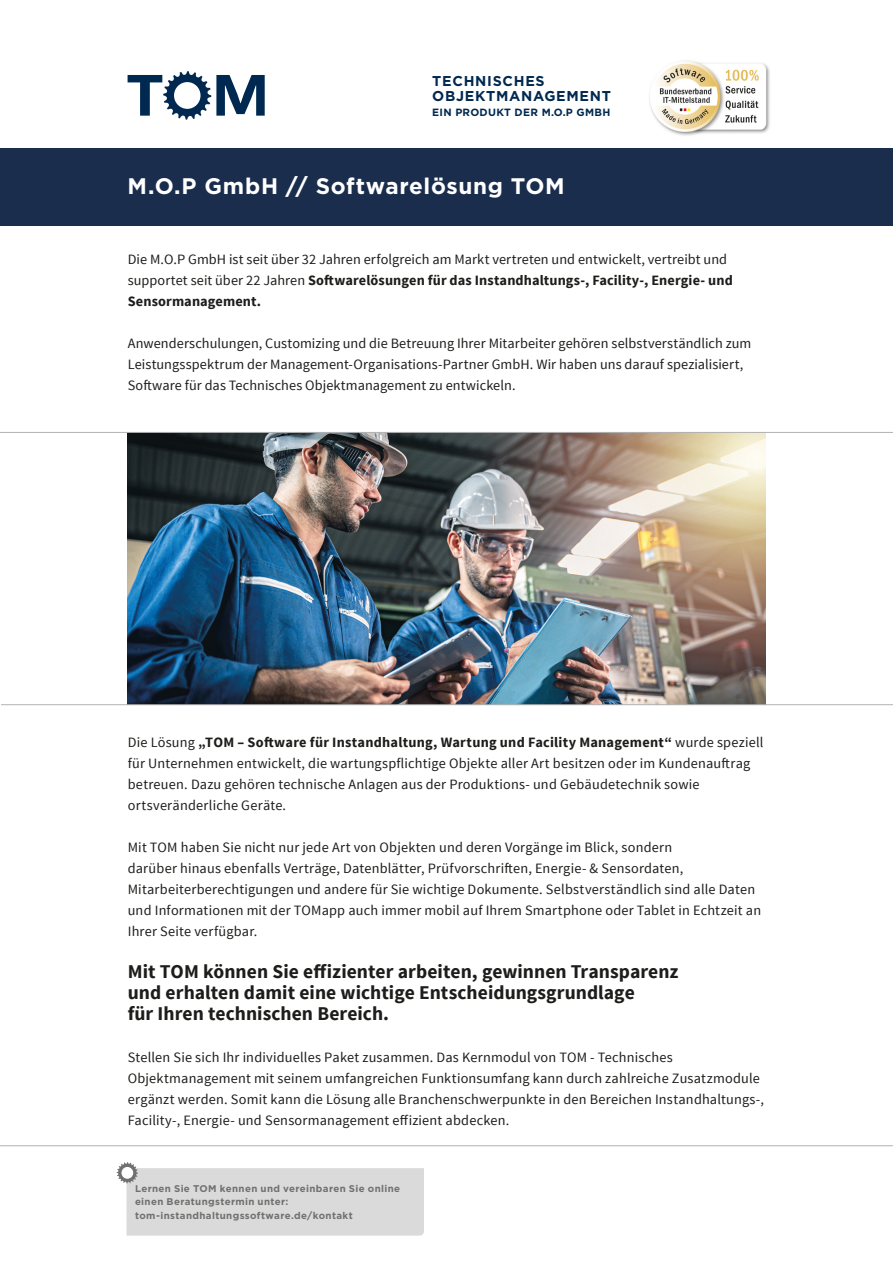
<style>
.page{position:relative;width:893px;height:1263px;background:#fff}
.page>*{position:absolute;margin:0;border:0;box-sizing:border-box;transform-origin:0 0}
.t1{font:700 22.5px "Gotham";letter-spacing:.03em;color:#fff}
.t2{font:700 19.5px/21px "Source Sans Pro";letter-spacing:.005em;color:#1d1d1b}
.t3{font:14.25px/21px "Source Sans Pro";letter-spacing:.01em;color:#1d1d1b}
.t4{font:700 14.25px/15px "Gotham";letter-spacing:.05em;color:#002951}
.t5{font:700 10.5px "Gotham";letter-spacing:.025em;color:#002951}
.t6{font:700 9.75px/13.5px "Gotham";letter-spacing:.035em;color:#70706f}
.s1{font-weight:700}
</style>
<div class="page">
<svg style="left:128px;top:71px;width:137px;height:49px"></svg>
<img style="left:649px;top:60px;width:121px;height:76px">
<div style="left:0;top:148px;width:893px;height:78px;background:#1a2d4c"></div>
<img style="left:128px;top:433px;width:637px;height:271px">
<hr style="left:1px;top:704px;width:892px;height:1px;background:#b2b2b2">
<hr style="left:0;top:432px;width:893px;height:1px;background:#b2b2b2">
<hr style="left:0;top:1145px;width:893px;height:1px;background:#b2b2b2">
<svg style="left:117px;top:1162px;width:307px;height:73px;background:#ddd"></svg>
<p class="t4" style="left:432px;top:73px;width:180px">TECHNISCHES<br>OBJEKTMANAGEMENT</p>
<p class="t5" style="left:432px;top:106px;width:180px">EIN PRODUKT DER M.O.P GMBH</p>
<h1 class="t1" style="left:128px;top:173px;width:439px">M.O.P GmbH // Softwarelösung TOM</h1>
<p class="t3" style="left:128px;top:249px;width:607px">Die M.O.P GmbH ist seit über 32 Jahren erfolgreich am Markt vertreten und entwickelt, vertreibt und supportet seit über 22 Jahren <span class="s1">Softwarelösungen für das Instandhaltungs-, Facility-, Energie- und<br>Sensormanagement.</span></p>
<p class="t3" style="left:128px;top:333px;width:625px">Anwenderschulungen, Customizing und die Betreuung Ihrer Mitarbeiter gehören selbstverständlich zum<br>Leistungsspektrum der Management-Organisations-Partner GmbH. Wir haben uns darauf spezialisiert,<br>Software für das Technisches Objektmanagement zu entwickeln.</p>
<p class="t3" style="left:128px;top:732px;width:637px">Die Lösung <span class="s1">„TOM – Software für Instandhaltung, Wartung und Facility Management“</span> wurde speziell für Unternehmen entwickelt, die wartungspflichtige Objekte aller Art besitzen oder im Kundenauftrag betreuen. Dazu gehören technische Anlagen aus der Produktions- und Gebäudetechnik sowie ortsveränderliche Geräte.</p>
<p class="t3" style="left:128px;top:837px;width:635px">Mit TOM haben Sie nicht nur jede Art von Objekten und deren Vorgänge im Blick, sondern<br>darüber hinaus ebenfalls Verträge, Datenblätter, Prüfvorschriften, Energie- &amp; Sensordaten, Mitarbeiterberechtigungen und andere für Sie wichtige Dokumente. Selbstverständlich sind alle Daten und Informationen mit der TOMapp auch immer mobil auf Ihrem Smartphone oder Tablet in Echtzeit an Ihrer Seite verfügbar.</p>
<h2 class="t2" style="left:128px;top:962px;width:552px">Mit TOM können Sie effizienter arbeiten, gewinnen Transparenz und erhalten damit eine wichtige Entscheidungsgrundlage<br>für Ihren technischen Bereich.</h2>
<p class="t3" style="left:128px;top:1047px;width:638px">Stellen Sie sich Ihr individuelles Paket zusammen. Das Kernmodul von TOM - Technisches Objektmanagement mit seinem umfangreichen Funktionsumfang kann durch zahlreiche Zusatzmodule ergänzt werden. Somit kann die Lösung alle Branchenschwerpunkte in den Bereichen Instandhaltungs-, Facility-, Energie- und Sensormanagement effizient abdecken.</p>
<p class="t6" style="left:135px;top:1181px;width:267px">Lernen Sie TOM kennen und vereinbaren Sie online einen Beratungstermin unter: tom-instandhaltungssoftware.de/kontakt</p>
</div>
